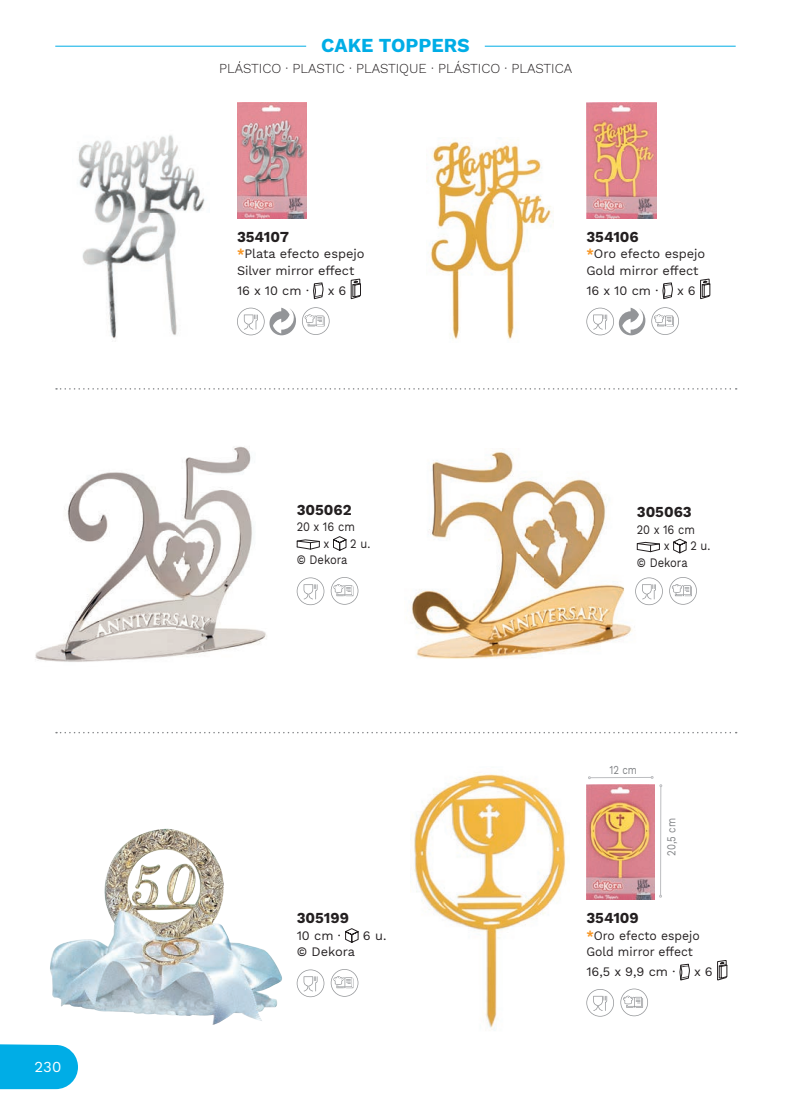
<style>
.page{position:relative;width:808px;height:1106px;background:#fff}
.page>*{position:absolute;margin:0;border:0;box-sizing:border-box;transform-origin:0 0}
.t1{font:700 19.5px "Work Sans";color:#00ade6}
.t2{font:700 15px "Work Sans";color:#231f20}
.t3{font:15px "Work Sans";color:#fff}
.t4{font:300 13.5px "Work Sans";color:#231f20}
.t5{font:12.75px/16.5px "Work Sans";color:#231f20}
.t6{font:12.75px/16.5px "Work Sans";color:#231f20;text-align:center;scale:.87 1}
.t7{font:12.75px/16.5px "Work Sans";color:#231f20;scale:.95 1}
.t8{font:12px "Work Sans";color:#808285;scale:.8 1}
.s1{font-weight:700;color:#f79727}
</style>
<div class="page">
<svg style="left:0;top:1044px;width:78px;height:45px;background:#13b3e7"></svg>
<img style="left:55px;top:45px;width:252px;height:2px">
<hr style="left:55px;top:46px;width:251px;height:1px;background:#00ade6">
<img style="left:484px;top:45px;width:252px;height:2px">
<hr style="left:485px;top:46px;width:251px;height:1px;background:#00ade6">
<img style="left:428px;top:141px;width:123px;height:199px">
<img style="left:78px;top:135px;width:127px;height:204px">
<svg style="left:663px;top:282px;width:10px;height:17px"></svg>
<svg style="left:700px;top:279px;width:10px;height:20px"></svg>
<svg style="left:313px;top:282px;width:10px;height:17px"></svg>
<svg style="left:351px;top:279px;width:10px;height:20px"></svg>
<img style="left:586px;top:102px;width:70px;height:117px">
<img style="left:237px;top:102px;width:70px;height:117px">
<svg style="left:237px;top:308px;width:59px;height:27px"></svg>
<svg style="left:302px;top:307px;width:28px;height:28px"></svg>
<svg style="left:586px;top:308px;width:59px;height:27px"></svg>
<svg style="left:651px;top:307px;width:28px;height:28px"></svg>
<svg style="left:56px;top:388px;width:681px;height:1px"></svg>
<img style="left:35px;top:446px;width:232px;height:216px">
<img style="left:410px;top:448px;width:223px;height:211px">
<svg style="left:637px;top:542px;width:23px;height:10px"></svg>
<svg style="left:673px;top:538px;width:13px;height:15px"></svg>
<svg style="left:56px;top:732px;width:681px;height:1px"></svg>
<svg style="left:635px;top:577px;width:28px;height:28px"></svg>
<svg style="left:669px;top:577px;width:28px;height:27px"></svg>
<svg style="left:297px;top:539px;width:23px;height:10px"></svg>
<svg style="left:333px;top:536px;width:13px;height:15px"></svg>
<svg style="left:297px;top:577px;width:27px;height:28px"></svg>
<svg style="left:331px;top:577px;width:27px;height:27px"></svg>
<svg style="left:586px;top:989px;width:28px;height:27px"></svg>
<svg style="left:620px;top:988px;width:28px;height:28px"></svg>
<img style="left:50px;top:828px;width:232px;height:197px">
<svg style="left:297px;top:969px;width:27px;height:28px"></svg>
<svg style="left:331px;top:969px;width:27px;height:27px"></svg>
<svg style="left:345px;top:928px;width:14px;height:14px"></svg>
<img style="left:414px;top:774px;width:152px;height:257px">
<svg style="left:680px;top:964px;width:10px;height:16px"></svg>
<svg style="left:717px;top:960px;width:10px;height:20px"></svg>
<img style="left:586px;top:784px;width:69px;height:115px">
<hr style="left:660px;top:786px;width:1px;height:109px;background:#bcbdc0">
<hr style="left:590px;top:777px;width:61px;height:1px;background:#bcbdc0">
<p class="t3" style="left:35px;top:1058px;width:28px">230</p>
<h1 class="t1" style="left:321px;top:34px;width:150px">CAKE TOPPERS</h1>
<p class="t4" style="left:219px;top:61px;width:355px">PLÁSTICO · PLASTIC · PLASTIQUE · PLÁSTICO · PLASTICA</p>
<p class="t2" style="left:237px;top:228px;width:54px">354107</p>
<p class="t5" style="left:237px;top:246px;width:129px"><span class="s1">*</span>Plata efecto espejo<br>Silver mirror effect</p>
<p class="t5" style="left:237px;top:282px;width:73px">16 x 10 cm ·</p>
<p class="t5" style="left:328px;top:282px;width:20px">x 6</p>
<p class="t2" style="left:586px;top:228px;width:54px">354106</p>
<p class="t5" style="left:586px;top:246px;width:120px"><span class="s1">*</span>Oro efecto espejo<br>Gold mirror effect</p>
<p class="t5" style="left:586px;top:282px;width:73px">16 x 10 cm ·</p>
<p class="t5" style="left:677px;top:282px;width:20px">x 6</p>
<p class="t2" style="left:297px;top:501px;width:57px">305062</p>
<p class="t6" style="left:297px;top:519px;width:68px">20 x 16 cm x</p>
<p class="t6" style="left:350px;top:536px;width:25px">2 u.</p>
<p class="t2" style="left:637px;top:503px;width:57px">305063</p>
<p class="t6" style="left:637px;top:522px;width:68px">20 x 16 cm x</p>
<p class="t6" style="left:690px;top:538px;width:25px">2 u.</p>
<p class="t6" style="left:297px;top:552px;width:60px">© Dekora</p>
<p class="t6" style="left:637px;top:555px;width:60px">© Dekora</p>
<p class="t8" style="left:609px;top:762px;width:36px">12 cm</p>
<p class="t8" style="left:664px;top:855px;width:48px;rotate:-90deg">20,5 cm</p>
<p class="t2" style="left:297px;top:909px;width:54px">305199</p>
<p class="t5" style="left:297px;top:927px;width:46px">10 cm ·</p>
<p class="t5" style="left:363px;top:927px;width:25px">6 u.</p>
<p class="t5" style="left:297px;top:944px;width:60px">© Dekora</p>
<p class="t2" style="left:586px;top:909px;width:54px">354109</p>
<p class="t7" style="left:586px;top:927px;width:121px"><span class="s1">*</span>Oro efecto espejo<br>Gold mirror effect</p>
<p class="t5" style="left:586px;top:963px;width:90px">16,5 x 9,9 cm ·</p>
<p class="t5" style="left:694px;top:963px;width:20px">x 6</p>
</div>
